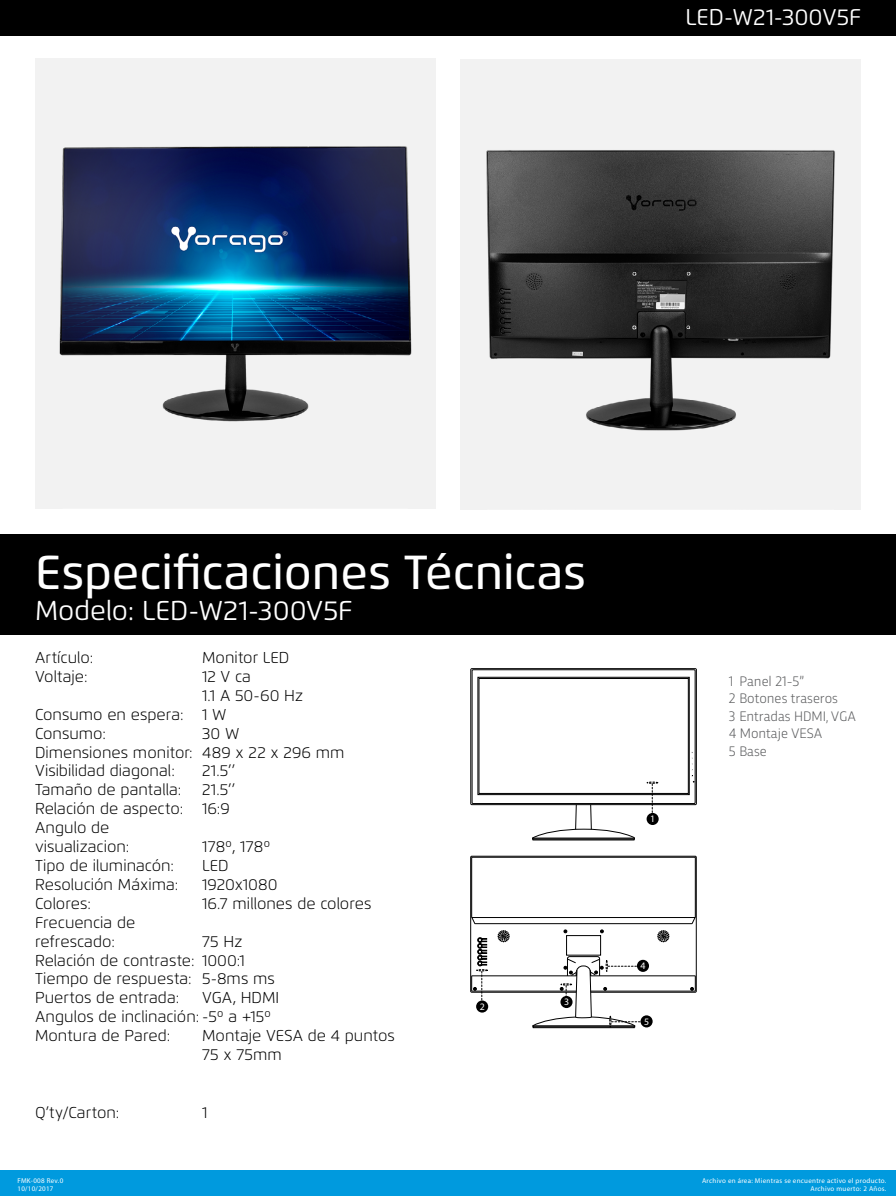
<style>
.page{position:relative;width:896px;height:1196px;background:#fff}
.page>*{position:absolute;margin:0;border:0;box-sizing:border-box;transform-origin:0 0}
.t1{font:500 47.69px "Flexo";color:#fff}
.t2{font:27.21px "Flexo";color:#fff}
.t3{font:22.75px "Flexo";color:#fff}
.t4{font:300 15.75px/18.9px "Flexo";color:#000}
.t5{font:300 14.44px/17.3px "Trasandina";color:#58595b}
.t6{font:9.89px "Myriad Pro";color:#fff}
.t7{font:7px/7.9px "Myriad Pro";letter-spacing:.04em;color:#fff;text-align:right}
</style>
<div class="page">
<div style="left:0;top:1170px;width:896px;height:25px;background:#009ade"></div>
<div style="left:0;top:534px;width:896px;height:100px;background:#000"></div>
<div style="left:0;top:0;width:896px;height:35px;background:#000"></div>
<img style="left:35px;top:59px;width:401px;height:449px">
<img style="left:460px;top:59px;width:401px;height:450px">
<svg style="left:647px;top:781px;width:11px;height:31px"></svg>
<div style="left:647px;top:812px;width:12px;height:12px;background:#000;border-radius:50%"></div>
<div style="left:471px;top:668px;width:225px;height:136px;border:1px solid #000"></div>
<div style="left:472px;top:669px;width:223px;height:134px;border:1px solid #000"></div>
<div style="left:478px;top:677px;width:211px;height:117px;border:1px solid #000"></div>
<div style="left:479px;top:678px;width:209px;height:115px;border:1px solid #000"></div>
<div style="left:533px;top:839px;width:101px;height:1px;border:1px solid #000"></div>
<div style="left:532px;top:837px;width:103px;height:2px;border:1px solid #000"></div>
<svg style="left:532px;top:804px;width:103px;height:34px"></svg>
<svg style="left:692px;top:751px;width:2px;height:31px"></svg>
<div style="left:472px;top:857px;width:223px;height:60px;border:1px solid #000"></div>
<hr style="left:475px;top:923px;width:217px;height:1px;background:#000">
<svg style="left:472px;top:929px;width:223px;height:98px"></svg>
<svg style="left:472px;top:917px;width:3px;height:6px"></svg>
<svg style="left:692px;top:917px;width:3px;height:6px"></svg>
<h3 class="t3" style="left:685px;top:3px;width:177px">LED-W21-300V5F</h3>
<h1 class="t1" style="left:35px;top:543px;width:553px">Especificaciones Técnicas</h1>
<h2 class="t2" style="left:35px;top:594px;width:319px">Modelo: LED-W21-300V5F</h2>
<p class="t4" style="left:35px;top:648px;width:60px">Artículo:</p>
<p class="t4" style="left:202px;top:648px;width:89px">Monitor LED</p>
<p class="t4" style="left:35px;top:667px;width:54px">Voltaje:</p>
<p class="t4" style="left:202px;top:667px;width:50px">12 V ca</p>
<p class="t4" style="left:202px;top:685px;width:103px">1.1 A 50-60 Hz</p>
<p class="t4" style="left:35px;top:704px;width:193px">Consumo en espera: 1 W</p>
<p class="t4" style="left:35px;top:723px;width:73px">Consumo:</p>
<p class="t4" style="left:35px;top:723px;width:311px;text-indent:167px">30 W<br>Dimensiones monitor: 489 x 22 x 296 mm<br>Visibilidad diagonal:</p>
<p class="t4" style="left:202px;top:761px;width:34px">21.5’’</p>
<p class="t4" style="left:35px;top:780px;width:148px">Tamaño de pantalla:</p>
<p class="t4" style="left:35px;top:780px;width:201px;text-indent:167px">21.5’’<br>Relación de aspecto: 16:9<br>Angulo de<br>visualizacion:</p>
<p class="t4" style="left:202px;top:837px;width:70px">178º, 178º</p>
<p class="t4" style="left:35px;top:856px;width:141px">Tipo de iluminacón:</p>
<p class="t4" style="left:202px;top:856px;width:28px">LED</p>
<p class="t4" style="left:35px;top:874px;width:145px">Resolución Máxima:</p>
<p class="t4" style="left:202px;top:874px;width:77px">1920x1080</p>
<p class="t4" style="left:35px;top:893px;width:58px">Colores:</p>
<p class="t4" style="left:202px;top:893px;width:171px">16.7 millones de colores</p>
<p class="t4" style="left:35px;top:912px;width:102px">Frecuencia de refrescado:</p>
<p class="t4" style="left:35px;top:931px;width:241px;text-indent:167px">75 Hz<br>Relación de contraste: 1000:1<br>Tiempo de respuesta: 5-8ms ms<br>Puertos de entrada:</p>
<p class="t4" style="left:35px;top:988px;width:246px;text-indent:167px">VGA, HDMI<br>Angulos de inclinación: -5º a +15º<br>Montura de Pared:</p>
<p class="t4" style="left:202px;top:1026px;width:194px">Montaje VESA de 4 puntos<br>75 x 75mm</p>
<p class="t4" style="left:35px;top:1103px;width:86px">Q’ty/Carton:</p>
<p class="t4" style="left:202px;top:1103px;width:7px">1</p>
<p class="t7" style="left:18px;top:1176px;width:47px;text-align:left">FMK-008 Rev.0<br>10/10/2017</p>
<p class="t6" style="left:480px;top:1000px;width:7px">2</p>
<p class="t6" style="left:564px;top:995px;width:7px">3</p>
<p class="t6" style="left:650px;top:812px;width:7px">1</p>
<p class="t6" style="left:641px;top:959px;width:7px">4</p>
<p class="t6" style="left:644px;top:1015px;width:7px">5</p>
<p class="t5" style="left:729px;top:671px;width:129px">1 Panel 21-5”<br>2 Botones traseros<br>3 Entradas HDMI, VGA<br>4 Montaje VESA<br>5 Base</p>
<p class="t7" style="left:702px;top:1176px;width:186px">Archivo en área: Mientras se encuentre activo el producto.<br>Archivo muerto: 2 Años.</p>
</div>
